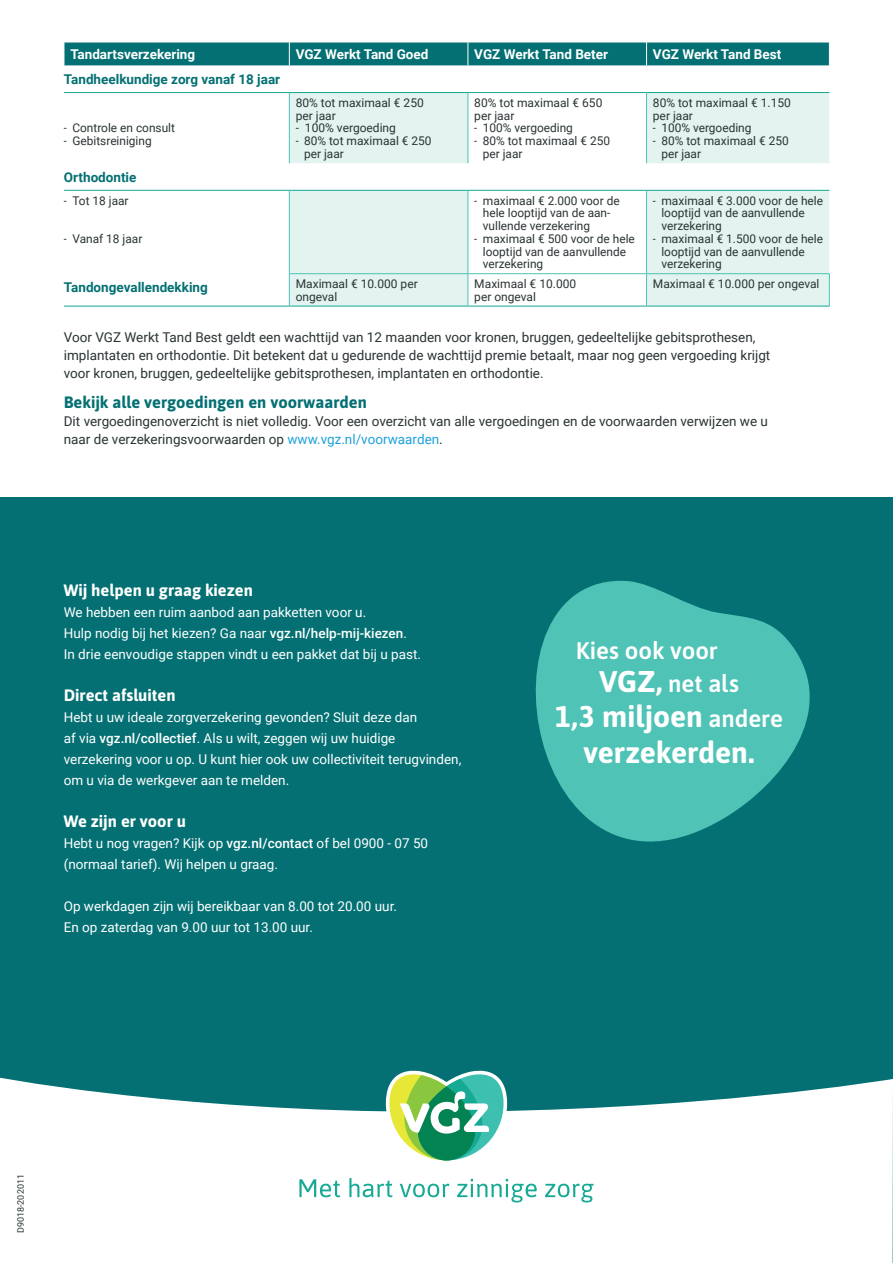
<style>
.page{position:relative;width:893px;height:1263px;background:#fff}
.page>*{position:absolute;margin:0;border:0;box-sizing:border-box;transform-origin:0 0}
.t1{font:700 30px/36px "Asap";color:#fff;text-align:center}
.t2{font:600 24px/33px "Asap";color:#fff}
.t3{font:700 16.5px "Asap";color:#fff}
.t4{font:700 16.5px "Asap";color:#047073}
.t5{font:13.5px/21px "Roboto";color:#fff}
.t6{font:13.5px/18px "Roboto";color:#2a3334}
.t7{font:700 13.5px "Roboto";color:#fff}
.t8{font:700 13.5px "Roboto";color:#047073}
.t9{font:12px/12.8px "Roboto";color:#2a3334}
.t10{font:9px "Roboto";color:#2a3334}
.s1{font-family:"Roboto Condensed"}
.s2{color:#1da1db}
.s3{font-weight:500}
.s4{font-weight:700;font-size:30px}
.s5{font-weight:600;font-size:24px}
</style>
<div class="page">
<svg style="left:289px;top:93px;width:540px;height:213px;background:#e4f4f1"></svg>
<svg style="left:468px;top:93px;width:178px;height:213px"></svg>
<div style="left:64px;top:43px;width:765px;height:22px;background:#047073"></div>
<hr style="left:289px;top:93px;width:1px;height:70px;background:#4ec3b6">
<hr style="left:468px;top:93px;width:1px;height:70px;background:#4ec3b6">
<hr style="left:646px;top:93px;width:1px;height:70px;background:#4ec3b6">
<hr style="left:289px;top:191px;width:1px;height:82px;background:#4ec3b6">
<hr style="left:468px;top:191px;width:1px;height:82px;background:#4ec3b6">
<hr style="left:646px;top:191px;width:1px;height:82px;background:#4ec3b6">
<hr style="left:646px;top:190px;width:183px;height:1px;background:#14a993">
<hr style="left:64px;top:306px;width:225px;height:1px;background:#14a993">
<hr style="left:646px;top:273px;width:184px;height:1px;background:#4ec3b6">
<hr style="left:829px;top:274px;width:1px;height:32px;background:#4ec3b6">
<hr style="left:289px;top:306px;width:179px;height:1px;background:#14a993">
<hr style="left:468px;top:306px;width:178px;height:1px;background:#14a993">
<hr style="left:646px;top:306px;width:184px;height:1px;background:#14a993">
<hr style="left:289px;top:274px;width:1px;height:32px;background:#4ec3b6">
<hr style="left:289px;top:273px;width:179px;height:1px;background:#4ec3b6">
<hr style="left:289px;top:190px;width:179px;height:1px;background:#14a993">
<hr style="left:468px;top:274px;width:1px;height:32px;background:#4ec3b6">
<hr style="left:468px;top:273px;width:178px;height:1px;background:#4ec3b6">
<hr style="left:646px;top:274px;width:1px;height:32px;background:#4ec3b6">
<hr style="left:468px;top:190px;width:178px;height:1px;background:#14a993">
<hr style="left:64px;top:92px;width:225px;height:1px;background:#14a993">
<hr style="left:289px;top:92px;width:179px;height:1px;background:#14a993">
<hr style="left:468px;top:92px;width:178px;height:1px;background:#14a993">
<hr style="left:646px;top:92px;width:183px;height:1px;background:#14a993">
<hr style="left:64px;top:190px;width:225px;height:1px;background:#14a993">
<div style="left:0;top:497px;width:893px;height:766px;background:#047073"></div>
<svg style="left:0;top:1077px;width:893px;height:186px;background:#e2eeef"></svg>
<svg style="left:535px;top:580px;width:275px;height:262px;fill:#4ec3b6"></svg>
<svg style="left:299px;top:1179px;width:41px;height:18px"></svg>
<svg style="left:349px;top:1178px;width:43px;height:19px"></svg>
<svg style="left:400px;top:1184px;width:49px;height:13px"></svg>
<svg style="left:457px;top:1179px;width:80px;height:23px;background:#c7eae5"></svg>
<svg style="left:545px;top:1184px;width:49px;height:18px"></svg>
<svg style="left:386px;top:1071px;width:121px;height:93px;background:#8dcaa0"></svg>
<p class="t7" style="left:70px;top:45px;width:126px">Tandartsverzekering</p>
<p class="t7" style="left:296px;top:45px;width:134px">VGZ Werkt Tand Goed</p>
<p class="t7" style="left:474px;top:45px;width:135px">VGZ Werkt Tand Beter</p>
<p class="t7" style="left:653px;top:45px;width:130px">VGZ Werkt Tand Best</p>
<p class="t8" style="left:64px;top:70px;width:218px">Tandheelkundige zorg vanaf 18 jaar</p>
<p class="t9" style="left:64px;top:121px;width:113px"><span class="s1">-</span> Controle en consult</p>
<p class="t9" style="left:64px;top:134px;width:89px"><span class="s1">-</span> Gebitsreiniging</p>
<p class="t9" style="left:296px;top:96px;width:130px">80% tot maximaal € 250 per jaar</p>
<p class="t9" style="left:296px;top:121px;width:102px">- 100% vergoeding</p>
<p class="t9" style="left:304px;top:134px;width:129px;text-indent:-9px"><span class="s1">-</span> 80% tot maximaal € 250 per jaar</p>
<p class="t9" style="left:474px;top:96px;width:130px">80% tot maximaal € 650 per jaar</p>
<p class="t9" style="left:474px;top:121px;width:100px"><span class="s1">-</span> 100% vergoeding</p>
<p class="t9" style="left:483px;top:134px;width:129px;text-indent:-9px"><span class="s1">-</span> 80% tot maximaal € 250 per jaar</p>
<p class="t9" style="left:653px;top:96px;width:139px">80% tot maximaal € 1.150 per jaar</p>
<p class="t9" style="left:653px;top:121px;width:100px"><span class="s1">-</span> 100% vergoeding</p>
<p class="t9" style="left:661px;top:134px;width:129px;text-indent:-9px"><span class="s1">-</span> 80% tot maximaal € 250 per jaar</p>
<p class="t8" style="left:64px;top:168px;width:74px">Orthodontie</p>
<p class="t9" style="left:64px;top:194px;width:66px"><span class="s1">-</span> Tot 18 jaar</p>
<p class="t9" style="left:64px;top:232px;width:80px"><span class="s1">-</span> Vanaf 18 jaar</p>
<p class="t9" style="left:483px;top:194px;width:138px;text-indent:-9px"><span class="s1">-</span> maximaal € 2.000 voor de hele looptijd van de aan&shy;vullende verzekering</p>
<p class="t9" style="left:483px;top:232px;width:154px;text-indent:-9px"><span class="s1">-</span> maximaal € 500 voor de hele looptijd van de aanvullende verzekering</p>
<p class="t9" style="left:661px;top:194px;width:163px;text-indent:-9px"><span class="s1">-</span> maximaal € 3.000 voor de hele looptijd van de aanvullende verzekering</p>
<p class="t9" style="left:661px;top:232px;width:163px;text-indent:-9px"><span class="s1">-</span> maximaal € 1.500 voor de hele looptijd van de aanvullende verzekering</p>
<p class="t8" style="left:64px;top:278px;width:145px">Tandongevallendekking</p>
<p class="t9" style="left:296px;top:277px;width:124px">Maximaal € 10.000 per ongeval</p>
<p class="t9" style="left:474px;top:277px;width:103px">Maximaal € 10.000 per ongeval</p>
<p class="t9" style="left:653px;top:277px;width:168px">Maximaal € 10.000 per ongeval</p>
<p class="t6" style="left:64px;top:328px;width:708px">Voor VGZ Werkt Tand Best geldt een wachttijd van 12 maanden voor kronen, bruggen, gedeeltelijke gebitsprothesen, implantaten en orthodontie. Dit betekent dat u gedurende de wachttijd premie betaalt, maar nog geen vergoeding krijgt voor kronen, bruggen, gedeeltelijke gebitsprothesen, implantaten en orthodontie.</p>
<h3 class="t4" style="left:64px;top:391px;width:305px">Bekijk alle vergoedingen en voorwaarden</h3>
<p class="t6" style="left:64px;top:412px;width:706px">Dit vergoedingenoverzicht is niet volledig. Voor een overzicht van alle vergoedingen en de voorwaarden verwijzen we u naar de verzekeringsvoorwaarden op <span class="s2">www.vgz.nl/voorwaarden</span>.</p>
<h3 class="t3" style="left:64px;top:579px;width:191px">Wij helpen u graag kiezen</h3>
<p class="t5" style="left:64px;top:601px;width:359px">We hebben een ruim aanbod aan pakketten voor u.<br>Hulp nodig bij het kiezen? Ga naar <span class="s3">vgz.nl/help-mij-kiezen</span>.<br>In drie eenvoudige stappen vindt u een pakket dat bij u past.</p>
<h3 class="t3" style="left:64px;top:684px;width:113px">Direct afsluiten</h3>
<p class="t5" style="left:64px;top:706px;width:399px">Hebt u uw ideale zorgverzekering gevonden? Sluit deze dan<br>af via <span class="s3">vgz.nl/collectief</span>. Als u wilt, zeggen wij uw huidige verzekering voor u op. U kunt hier ook uw collectiviteit terugvinden, om u via de werkgever aan te melden.</p>
<h3 class="t3" style="left:64px;top:810px;width:124px">We zijn er voor u</h3>
<p class="t5" style="left:64px;top:832px;width:366px">Hebt u nog vragen? Kijk op <span class="s3">vgz.nl/contact</span> of bel 0900 - 07 50 (normaal tarief). Wij helpen u graag.</p>
<p class="t5" style="left:64px;top:895px;width:335px">Op werkdagen zijn wij bereikbaar van 8.00 tot 20.00 uur.<br>En op zaterdag van 9.00 uur tot 13.00 uur.</p>
<h2 class="t2" style="left:599px;top:633px;width:141px;text-indent:-23px">Kies ook voor<br><span class="s4">VGZ,</span> net als</h2>
<h1 class="t1" style="left:555px;top:697px;width:229px">1,3 miljoen <span class="s5">andere </span>verzekerden.</h1>
<p class="t10" style="left:14px;top:1233px;width:60px;rotate:-90deg">D9018-202011</p>
</div>
